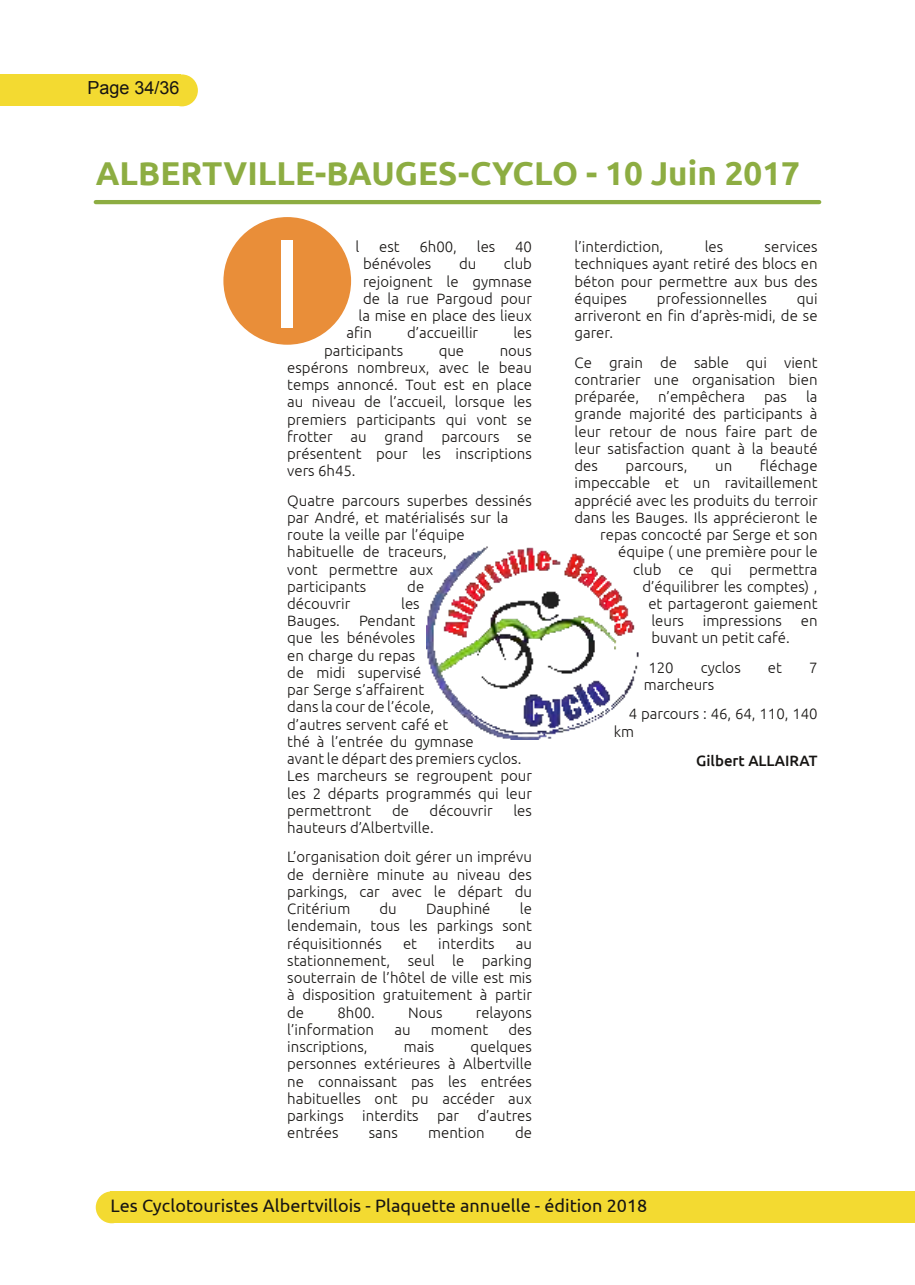
<style>
.page{position:relative;width:915px;height:1285px;background:#fff}
.page>*{position:absolute;margin:0;border:0;box-sizing:border-box;transform-origin:0 0}
.t1{font:126px "Ubuntu Condensed";color:#fff}
.t2{font:700 33px "Ubuntu";color:#8dad42}
.t3{font:18px "Ubuntu";color:#171513}
.t4{font:18px "Arial";color:#171513}
.t5{font:300 15px/17.2px "Ubuntu";color:#171513;text-align:justify}
.t6{font:500 15px "Ubuntu";color:#171513}
</style>
<div class="page">
<div style="left:166px;top:74px;width:32px;height:32px;background:#f3da31;border-radius:50%"></div>
<div style="left:0;top:74px;width:181px;height:32px;background:#f3da31"></div>
<div style="left:96px;top:1191px;width:32px;height:31px;background:#f3da31;border-radius:50%"></div>
<div style="left:110px;top:1191px;width:804px;height:31px;background:#f3da31"></div>
<hr style="left:96px;top:200px;width:723px;height:4px;background:#8dad42">
<div style="left:223px;top:217px;width:128px;height:127px;background:#e98e39;border-radius:50%"></div>
<img style="left:426px;top:546px;width:213px;height:193px">
<p class="t4" style="left:87px;top:78px;width:94px">Page 34/36</p>
<h2 class="t2" style="left:96px;top:154px;width:705px">ALBERTVILLE-BAUGES-CYCLO - 10 Juin 2017</h2>
<h1 class="t1" style="left:270px;top:210px;width:34px">I</h1>
<p class="t5" style="left:355px;top:238px;width:5px">l</p>
<p class="t5" style="left:379px;top:238px;width:22px">est</p>
<p class="t5" style="left:419px;top:238px;width:39px">6h00,</p>
<p class="t5" style="left:476px;top:238px;width:20px">les</p>
<p class="t5" style="left:515px;top:238px;width:18px">40</p>
<p class="t5" style="left:363px;top:255px;width:70px">bénévoles</p>
<p class="t5" style="left:459px;top:255px;width:19px">du</p>
<p class="t5" style="left:503px;top:255px;width:30px">club</p>
<p class="t5" style="left:363px;top:272px;width:170px">rejoignent le gymnase</p>
<p class="t5" style="left:363px;top:289px;width:170px">de la rue Pargoud pour</p>
<p class="t5" style="left:358px;top:307px;width:175px">la mise en place des lieux</p>
<p class="t5" style="left:346px;top:324px;width:27px">afin</p>
<p class="t5" style="left:407px;top:324px;width:73px">d’accueillir</p>
<p class="t5" style="left:513px;top:324px;width:20px">les</p>
<p class="t5" style="left:324px;top:341px;width:81px">participants</p>
<p class="t5" style="left:438px;top:341px;width:27px">que</p>
<p class="t5" style="left:287px;top:341px;width:246px;text-indent:212px">nous espérons nombreux, avec le beau temps annoncé. Tout est en place au niveau de l’accueil, lorsque les premiers participants qui vont se frotter au grand parcours se présentent pour les inscriptions vers 6h45.</p>
<p class="t5" style="left:287px;top:491px;width:246px;text-align:left">Quatre parcours superbes dessinés par André, et matérialisés sur la route la veille par l’équipe habituelle de traceurs,<br>vont permettre aux<br>participants</p>
<p class="t5" style="left:407px;top:577px;width:18px">de</p>
<p class="t5" style="left:287px;top:594px;width:65px">découvrir</p>
<p class="t5" style="left:401px;top:594px;width:20px">les</p>
<p class="t5" style="left:287px;top:612px;width:54px">Bauges.</p>
<p class="t5" style="left:287px;top:612px;width:246px;text-align:left;text-indent:72px">Pendant<br>que les bénévoles<br>en charge du repas<br>de midi supervisé<br>par Serge s’affairent<br>dans la cour de l’école,<br>d’autres servent café et<br>thé à l’entrée du gymnase<br>avant le départ des premiers cyclos.<br>Les marcheurs se regroupent pour les 2 départs programmés qui leur permettront</p>
<p class="t5" style="left:392px;top:801px;width:18px">de</p>
<p class="t5" style="left:429px;top:801px;width:65px">découvrir</p>
<p class="t5" style="left:513px;top:801px;width:20px">les</p>
<p class="t5" style="left:287px;top:812px;width:246px;line-height:29.2px">hauteurs d’Albertville.<br>L’organisation doit gérer un imprévu</p>
<p class="t5" style="left:287px;top:865px;width:246px">de dernière minute au niveau des parkings, car avec le départ du Critérium</p>
<p class="t5" style="left:287px;top:899px;width:246px;text-indent:232px">le lendemain, tous les parkings sont réquisitionnés</p>
<p class="t5" style="left:379px;top:899px;width:19px">du</p>
<p class="t5" style="left:426px;top:899px;width:66px">Dauphiné</p>
<p class="t5" style="left:403px;top:934px;width:16px">et</p>
<p class="t5" style="left:438px;top:934px;width:58px">interdits</p>
<p class="t5" style="left:287px;top:934px;width:246px;text-indent:228px">au stationnement, seul le parking souterrain de l’hôtel de ville est mis à disposition gratuitement à partir de</p>
<p class="t5" style="left:337px;top:1003px;width:39px">8h00.</p>
<p class="t5" style="left:408px;top:1003px;width:36px">Nous</p>
<p class="t5" style="left:475px;top:1003px;width:58px">relayons</p>
<p class="t5" style="left:287px;top:1020px;width:88px">l’information</p>
<p class="t5" style="left:394px;top:1020px;width:18px">au</p>
<p class="t5" style="left:431px;top:1020px;width:59px">moment</p>
<p class="t5" style="left:508px;top:1020px;width:25px">des</p>
<p class="t5" style="left:287px;top:1037px;width:82px">inscriptions,</p>
<p class="t5" style="left:403px;top:1037px;width:32px">mais</p>
<p class="t5" style="left:287px;top:1037px;width:246px;text-indent:183px">quelques personnes extérieures à Albertville ne connaissant pas les entrées habituelles ont pu accéder aux parkings interdits par d’autres entrées</p>
<p class="t5" style="left:368px;top:1123px;width:31px">sans</p>
<p class="t5" style="left:428px;top:1123px;width:58px">mention</p>
<p class="t5" style="left:515px;top:1123px;width:18px">de</p>
<p class="t5" style="left:574px;top:238px;width:90px">l’interdiction,</p>
<p class="t5" style="left:704px;top:238px;width:20px">les</p>
<p class="t5" style="left:574px;top:238px;width:244px;text-indent:190px">services techniques ayant retiré des blocs en béton pour permettre aux bus des équipes</p>
<p class="t5" style="left:656px;top:289px;width:111px">professionnelles</p>
<p class="t5" style="left:574px;top:289px;width:244px;text-indent:222px">qui arriveront en fin d’après-midi, de se garer.</p>
<p class="t5" style="left:574px;top:353px;width:244px">Ce grain de sable qui vient contrarier une organisation bien préparée,</p>
<p class="t5" style="left:574px;top:388px;width:244px;text-indent:231px">la grande majorité des participants à leur retour de nous faire part de leur satisfaction quant à la beauté des</p>
<p class="t5" style="left:658px;top:388px;width:88px">n’empêchera</p>
<p class="t5" style="left:763px;top:388px;width:24px">pas</p>
<p class="t5" style="left:625px;top:456px;width:63px">parcours,</p>
<p class="t5" style="left:715px;top:456px;width:19px">un</p>
<p class="t5" style="left:759px;top:456px;width:59px">fléchage</p>
<p class="t5" style="left:574px;top:474px;width:244px">impeccable et un ravitaillement</p>
<p class="t5" style="left:574px;top:491px;width:244px">apprécié avec les produits du terroir</p>
<p class="t5" style="left:574px;top:508px;width:244px">dans les Bauges. Ils apprécieront le</p>
<p class="t5" style="left:600px;top:525px;width:219px">repas concocté par Serge et son</p>
<p class="t5" style="left:618px;top:543px;width:201px">équipe ( une première pour le</p>
<p class="t5" style="left:633px;top:560px;width:186px">club ce qui permettra</p>
<p class="t5" style="left:642px;top:577px;width:177px">d’équilibrer les comptes) ,</p>
<p class="t5" style="left:648px;top:594px;width:171px">et partageront gaiement</p>
<p class="t5" style="left:651px;top:612px;width:168px">leurs impressions en</p>
<p class="t5" style="left:651px;top:629px;width:140px">buvant un petit café.</p>
<p class="t5" style="left:648px;top:658px;width:27px">120</p>
<p class="t5" style="left:700px;top:658px;width:42px">cyclos</p>
<p class="t5" style="left:767px;top:658px;width:16px">et</p>
<p class="t5" style="left:808px;top:658px;width:10px">7</p>
<p class="t5" style="left:628px;top:669px;width:190px;line-height:29.2px;text-indent:15px">marcheurs<br>4 parcours : 46, 64, 110, 140</p>
<p class="t5" style="left:613px;top:722px;width:22px">km</p>
<p class="t6" style="left:696px;top:751px;width:123px">Gilbert ALLAIRAT</p>
<p class="t3" style="left:111px;top:1194px;width:538px">Les Cyclotouristes Albertvillois - Plaquette annuelle - édition 2018</p>
</div>
